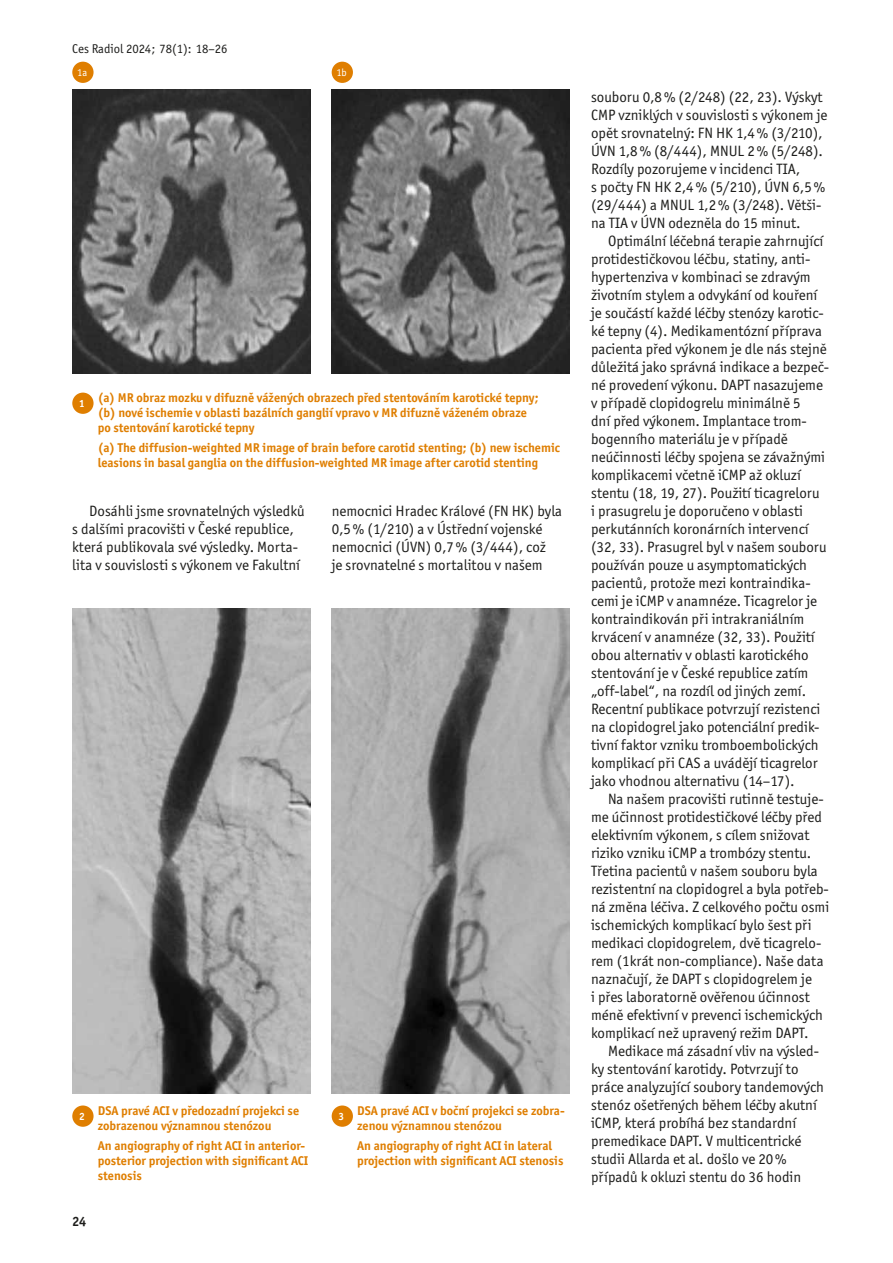
<style>
.page{position:relative;width:893px;height:1263px;background:#fff}
.page>*{position:absolute;margin:0;border:0;box-sizing:border-box;transform-origin:0 0}
.t1{font:15px/18px "Officina Sans Itc TOT";color:#1d1d1b}
.t2{font:700 13.5px "Officina Sans Itc TOT";color:#1d1d1b}
.t3{font:700 12.75px/15.3px "Officina Sans Itc TOT";color:#df7e00}
.t4{font:12.75px "Officina Sans Itc TOT";color:#1d1d1b}
.t5{font:10.5px "Officina Sans Itc TOT";color:#fff}
</style>
<div class="page">
<img style="left:72px;top:89px;width:238px;height:284px">
<img style="left:332px;top:89px;width:238px;height:284px">
<div style="left:72px;top:62px;width:22px;height:21px;background:#df7e00;border-radius:50%"></div>
<div style="left:332px;top:62px;width:21px;height:21px;background:#df7e00;border-radius:50%"></div>
<div style="left:72px;top:393px;width:22px;height:21px;background:#df7e00;border-radius:50%"></div>
<img style="left:72px;top:608px;width:238px;height:485px">
<img style="left:332px;top:608px;width:238px;height:485px">
<div style="left:72px;top:1105px;width:22px;height:22px;background:#df7e00;border-radius:50%"></div>
<div style="left:332px;top:1105px;width:21px;height:22px;background:#df7e00;border-radius:50%"></div>
<p class="t4" style="left:72px;top:41px;width:157px">Ces Radiol 2024; 78(1): 18–26</p>
<p class="t5" style="left:77px;top:66px;width:12px">1a</p>
<p class="t5" style="left:336px;top:66px;width:12px">1b</p>
<p class="t3" style="left:98px;top:390px;width:442px;text-indent:-19px"><sub>1</sub> (a) MR obraz mozku v difuzně vážených obrazech před stentováním karotické tepny; (b) nové ischemie v oblasti bazálních ganglií vpravo v MR difuzně váženém obraze po stentování karotické tepny</p>
<p class="t3" style="left:98px;top:440px;width:464px">(a) The diffusion-weighted MR image of brain before carotid stenting; (b) new ischemic leasions in basal ganglia on the diffusion-weighted MR image after carotid stenting</p>
<p class="t1" style="left:72px;top:502px;width:234px;text-indent:17px">Dosáhli jsme srovnatelných výsledků s dalšími pracovišti v České republice, která publikovala své výsledky. Morta&shy;lita v souvislosti s výkonem ve Fakultní</p>
<p class="t1" style="left:332px;top:502px;width:232px">nemocnici Hradec Králové (FN HK) byla 0,5% (1/210) a v Ústřední vojenské nemocnici (ÚVN) 0,7% (3/444), což<br>je srovnatelné s mortalitou v našem</p>
<p class="t3" style="left:98px;top:1103px;width:203px;text-indent:-19px"><sub>2</sub> DSA pravé ACI v předozadní projekci se zobrazenou významnou stenózou</p>
<p class="t3" style="left:98px;top:1137px;width:212px">An angiography of right ACI in anterior&shy;posterior projection with significant ACI stenosis</p>
<p class="t2" style="left:72px;top:1213px;width:16px">24</p>
<p class="t3" style="left:357px;top:1103px;width:209px;text-indent:-19px"><sub>3</sub> DSA pravé ACI v boční projekci se zobra&shy;zenou významnou stenózou</p>
<p class="t3" style="left:357px;top:1137px;width:208px">An angiography of right ACI in lateral projection with significant ACI stenosis</p>
<p class="t1" style="left:591px;top:88px;width:238px">souboru 0,8% (2/248) (22, 23). Výskyt CMP vzniklých v souvislosti s výkonem je opět srovnatelný: FN HK 1,4% (3/210), ÚVN 1,8% (8/444), MNUL 2% (5/248).<br>Rozdíly pozorujeme v incidenci TIA,<br>s počty FN HK 2,4% (5/210), ÚVN 6,5% (29/444) a MNUL 1,2% (3/248). Větši&shy;na TIA v ÚVN odezněla do 15 minut.</p>
<p class="t1" style="left:591px;top:232px;width:240px;text-indent:17px">Optimální léčebná terapie zahrnující protidestičkovou léčbu, statiny, anti&shy;hypertenziva v kombinaci se zdravým životním stylem a odvykání od kouření je součástí každé léčby stenózy karotic&shy;ké tepny (4). Medikamentózní příprava pacienta před výkonem je dle nás stejně důležitá jako správná indikace a bezpeč&shy;né provedení výkonu. DAPT nasazujeme v případě clopidogrelu minimálně 5<br>dní před výkonem. Implantace trom&shy;bogenního materiálu je v případě neúčinnosti léčby spojena se závažnými komplikacemi včetně iCMP až okluzí stentu (18, 19, 27). Použití ticagreloru<br>i prasugrelu je doporučeno v oblasti perkutánních koronárních intervencí (32, 33). Prasugrel byl v našem souboru používán pouze u asymptomatických pacientů, protože mezi kontraindika&shy;cemi je iCMP v anamnéze. Ticagrelor je kontraindikován při intrakraniálním krvácení v anamnéze (32, 33). Použití obou alternativ v oblasti karotického stentování je v České republice zatím „off-label“, na rozdíl od jiných zemí.<br>Recentní publikace potvrzují rezistenci na clopidogrel jako potenciální predik&shy;tivní faktor vzniku tromboembolických komplikací při CAS a uvádějí ticagrelor jako vhodnou alternativu (14–17).</p>
<p class="t1" style="left:591px;top:790px;width:240px;text-indent:17px">Na našem pracovišti rutinně testuje&shy;me účinnost protidestičkové léčby před elektivním výkonem, s cílem snižovat riziko vzniku iCMP a trombózy stentu.<br>Třetina pacientů v našem souboru byla rezistentní na clopidogrel a byla potřeb&shy;ná změna léčiva. Z celkového počtu osmi ischemických komplikací bylo šest při medikaci clopidogrelem, dvě ticagrelo&shy;rem (1krát non-compliance). Naše data naznačují, že DAPT s clopidogrelem je<br>i přes laboratorně ověřenou účinnost méně efektivní v prevenci ischemických komplikací než upravený režim DAPT.</p>
<p class="t1" style="left:591px;top:1042px;width:234px;text-indent:17px">Medikace má zásadní vliv na výsled&shy;ky stentování karotidy. Potvrzují to práce analyzující soubory tandemových stenóz ošetřených během léčby akutní iCMP, která probíhá bez standardní premedikace DAPT. V multicentrické studii Allarda et al. došlo ve 20% případů k okluzi stentu do 36 hodin</p>
</div>
